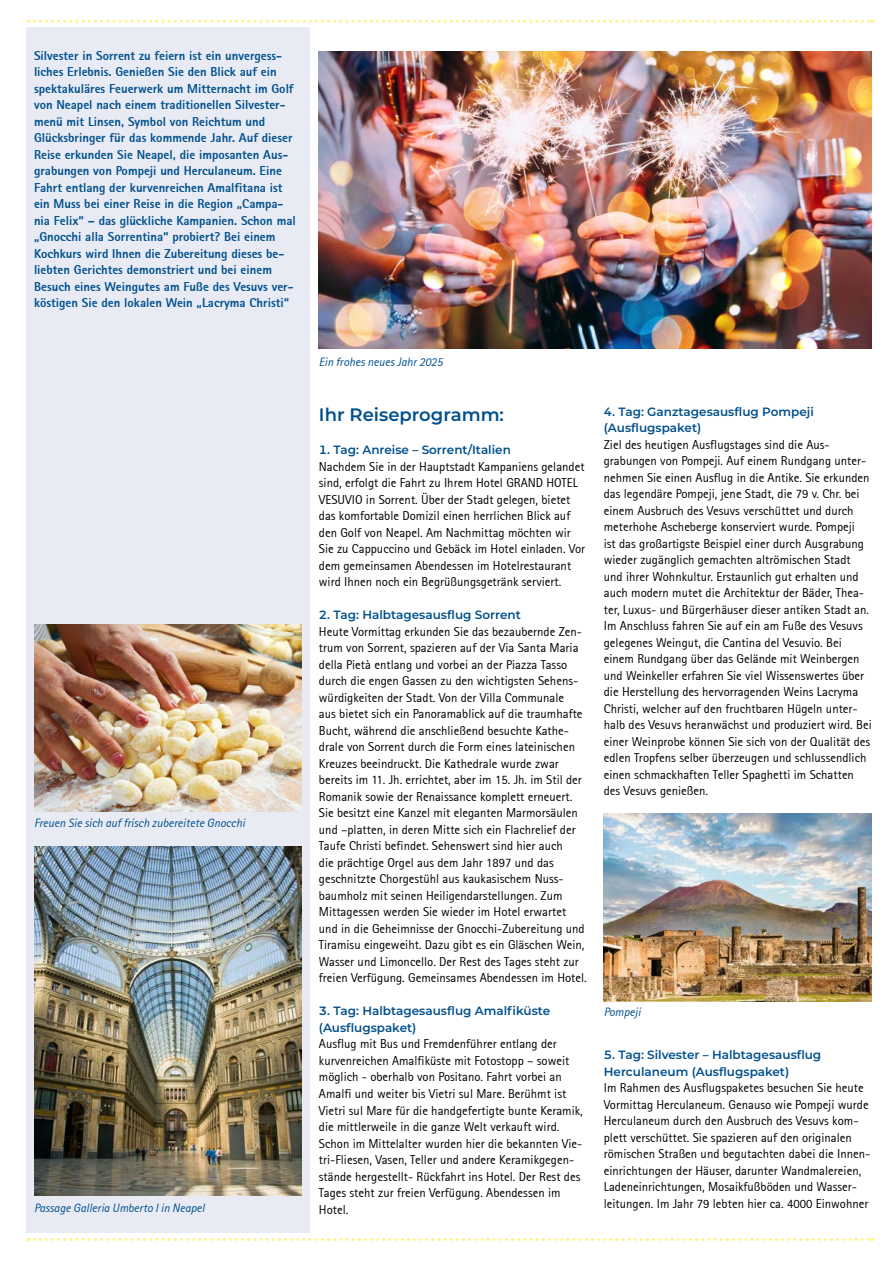
<style>
.page{position:relative;width:893px;height:1263px;background:#fff}
.page>*{position:absolute;margin:0;border:0;box-sizing:border-box;transform-origin:0 0}
.t1{font:600 18px "Montserrat";color:#00508c}
.t2{font:12.75px/16.5px "Rotis Sans Serif";color:#000}
.t3{font:800 12.75px/16.5px "Rotis Sans Serif";color:#00508c}
.t4{font:600 12px/16.5px "Montserrat";color:#00508c}
.t5{font:italic 12px "Rotis Sans Serif";color:#00508c}
</style>
<div class="page">
<div style="left:27px;top:28px;width:283px;height:1205px;background:#e9ebf4"></div>
<svg style="left:28px;top:20px;width:845px;height:3px"></svg>
<svg style="left:28px;top:1238px;width:845px;height:3px"></svg>
<img style="left:604px;top:814px;width:268px;height:187px">
<img style="left:34px;top:625px;width:268px;height:187px">
<img style="left:319px;top:51px;width:553px;height:298px">
<img style="left:34px;top:846px;width:268px;height:350px">
<p class="t3" style="left:34px;top:47px;width:263px">Silvester in Sorrent zu feiern ist ein unvergess&shy;liches Erlebnis. Genießen Sie den Blick auf ein spektakuläres Feuerwerk um Mitternacht im Golf von Neapel nach einem traditionellen Silvester&shy;menü mit Linsen, Symbol von Reichtum und Glücksbringer für das kommende Jahr. Auf dieser Reise erkunden Sie Neapel, die imposanten Aus&shy;grabungen von Pompeji und Herculaneum. Eine Fahrt entlang der kurvenreichen Amalfitana ist ein Muss bei einer Reise in die Region „Campa&shy;nia Felix“ – das glückliche Kampanien. Schon mal „Gnocchi alla Sorrentina“ probiert? Bei einem Kochkurs wird Ihnen die Zubereitung dieses be&shy;liebten Gerichtes demonstriert und bei einem Besuch eines Weingutes am Fuße des Vesuvs ver&shy;köstigen Sie den lokalen Wein „Lacryma Christi“</p>
<p class="t5" style="left:34px;top:816px;width:212px">Freuen Sie sich auf frisch zubereitete Gnocchi</p>
<p class="t5" style="left:34px;top:1201px;width:172px">Passage Galleria Umberto I in Neapel</p>
<p class="t5" style="left:319px;top:354px;width:125px">Ein frohes neues Jahr 2025</p>
<h1 class="t1" style="left:319px;top:402px;width:187px">Ihr Reiseprogramm:</h1>
<p class="t4" style="left:319px;top:441px;width:193px">1. Tag: Anreise – Sorrent/Italien</p>
<p class="t2" style="left:319px;top:458px;width:268px">Nachdem Sie in der Hauptstadt Kampaniens gelandet sind, erfolgt die Fahrt zu Ihrem Hotel GRAND HOTEL VESUVIO in Sorrent. Über der Stadt gelegen, bietet das komfortable Domizil einen herrlichen Blick auf den Golf von Neapel. Am Nachmittag möchten wir Sie zu Cappuccino und Gebäck im Hotel einladen. Vor dem gemeinsamen Abendessen im Hotelrestaurant wird Ihnen noch ein Begrüßungsgetränk serviert.</p>
<p class="t4" style="left:319px;top:606px;width:203px">2. Tag: Halbtagesausflug Sorrent</p>
<p class="t2" style="left:319px;top:623px;width:269px">Heute Vormittag erkunden Sie das bezaubernde Zen&shy;trum von Sorrent, spazieren auf der Via Santa Maria della Pietà entlang und vorbei an der Piazza Tasso durch die engen Gassen zu den wichtigsten Sehens&shy;würdigkeiten der Stadt. Von der Villa Communale<br>aus bietet sich ein Panoramablick auf die traumhafte Bucht, während die anschließend besuchte Kathe&shy;drale von Sorrent durch die Form eines lateinischen Kreuzes beeindruckt. Die Kathedrale wurde zwar bereits im 11. Jh. errichtet, aber im 15. Jh. im Stil der Romanik sowie der Renaissance komplett erneuert.<br>Sie besitzt eine Kanzel mit eleganten Marmorsäulen und –platten, in deren Mitte sich ein Flachrelief der Taufe Christi befindet. Sehenswert sind hier auch<br>die prächtige Orgel aus dem Jahr 1897 und das geschnitzte Chorgestühl aus kaukasischem Nuss&shy;baumholz mit seinen Heiligendarstellungen. Zum Mittagessen werden Sie wieder im Hotel erwartet und in die Geheimnisse der Gnocchi-Zubereitung und Tiramisu eingeweiht. Dazu gibt es ein Gläschen Wein, Wasser und Limoncello. Der Rest des Tages steht zur freien Verfügung. Gemeinsames Abendessen im Hotel.</p>
<p class="t4" style="left:319px;top:1002px;width:233px">3. Tag: Halbtagesausflug Amalfiküste (Ausflugspaket)</p>
<p class="t2" style="left:319px;top:1036px;width:265px">Ausflug mit Bus und Fremdenführer entlang der kurvenreichen Amalfiküste mit Fotostopp – soweit möglich - oberhalb von Positano. Fahrt vorbei an Amalfi und weiter bis Vietri sul Mare. Berühmt ist Vietri sul Mare für die handgefertigte bunte Keramik, die mittlerweile in die ganze Welt verkauft wird.<br>Schon im Mittelalter wurden hier die bekannten Vie&shy;tri-Fliesen, Vasen, Teller und andere Keramikgegen&shy;stände hergestellt- Rückfahrt ins Hotel. Der Rest des Tages steht zur freien Verfügung. Abendessen im Hotel.</p>
<p class="t4" style="left:604px;top:403px;width:212px">4. Tag: Ganztagesausflug Pompeji (Ausflugspaket)</p>
<p class="t2" style="left:604px;top:436px;width:269px">Ziel des heutigen Ausflugstages sind die Aus&shy;grabungen von Pompeji. Auf einem Rundgang unter&shy;nehmen Sie einen Ausflug in die Antike. Sie erkunden das legendäre Pompeji, jene Stadt, die 79 v. Chr. bei einem Ausbruch des Vesuvs verschüttet und durch meterhohe Ascheberge konserviert wurde. Pompeji<br>ist das großartigste Beispiel einer durch Ausgrabung wieder zugänglich gemachten altrömischen Stadt und ihrer Wohnkultur. Erstaunlich gut erhalten und auch modern mutet die Architektur der Bäder, Thea&shy;ter, Luxus- und Bürgerhäuser dieser antiken Stadt an.<br>Im Anschluss fahren Sie auf ein am Fuße des Vesuvs gelegenes Weingut, die Cantina del Vesuvio. Bei einem Rundgang über das Gelände mit Weinbergen und Weinkeller erfahren Sie viel Wissenswertes über die Herstellung des hervorragenden Weins Lacryma Christi, welcher auf den fruchtbaren Hügeln unter&shy;halb des Vesuvs heranwächst und produziert wird. Bei einer Weinprobe können Sie sich von der Qualität des edlen Tropfens selber überzeugen und schlussendlich einen schmackhaften Teller Spaghetti im Schatten des Vesuvs genießen.</p>
<p class="t5" style="left:604px;top:1005px;width:38px">Pompeji</p>
<p class="t4" style="left:604px;top:1046px;width:219px">5. Tag: Silvester – Halbtagesausflug<br>Herculaneum (Ausflugspaket)</p>
<p class="t2" style="left:604px;top:1079px;width:268px">Im Rahmen des Ausflugspaketes besuchen Sie heute Vormittag Herculaneum. Genauso wie Pompeji wurde Herculaneum durch den Ausbruch des Vesuvs kom&shy;plett verschüttet. Sie spazieren auf den originalen römischen Straßen und begutachten dabei die Innen&shy;einrichtungen der Häuser, darunter Wandmalereien, Ladeneinrichtungen, Mosaikfußböden und Wasser&shy;leitungen. Im Jahr 79 lebten hier ca. 4000 Einwohner</p>
</div>
